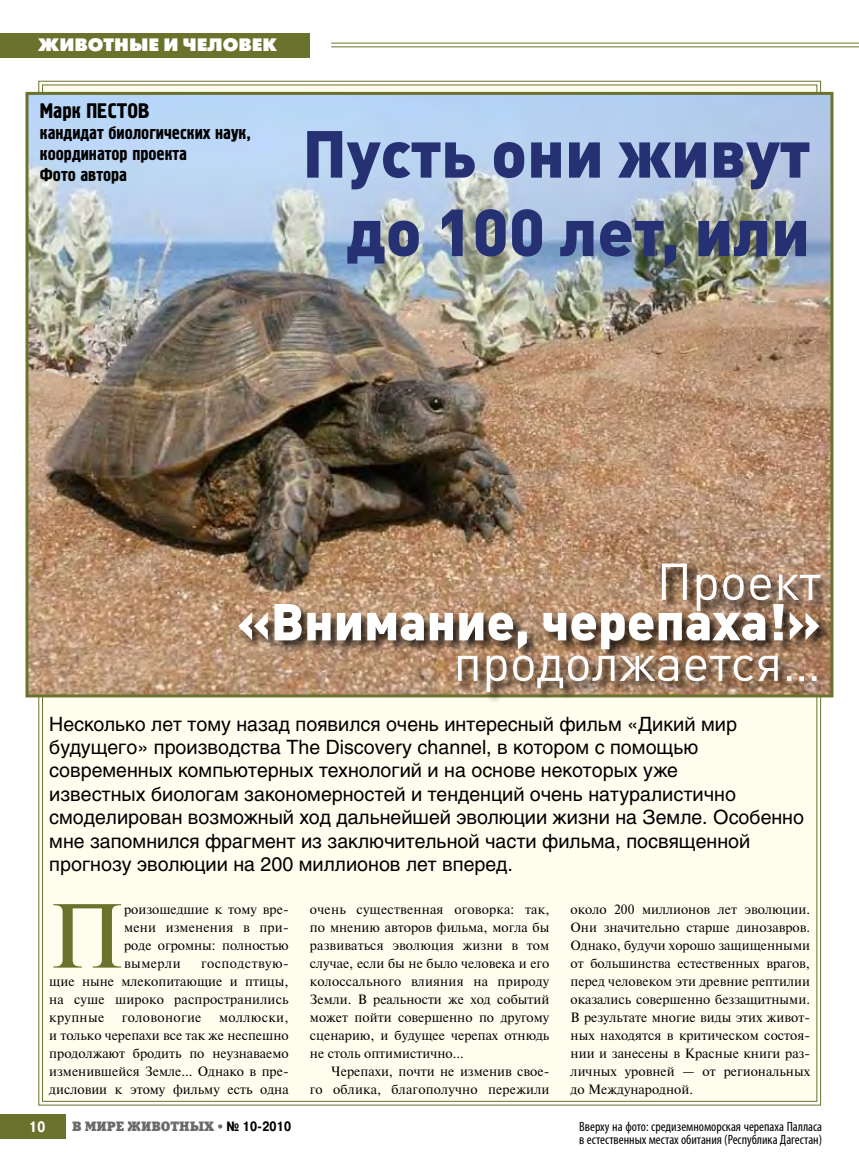
<style>
.page{position:relative;width:859px;height:1170px;background:#fff}
.page>*{position:absolute;margin:0;border:0;box-sizing:border-box;transform-origin:0 0}
.t1{font:90.6px "Newton";color:#6a722c}
.t2{font:900 65.4px/78.4px "DIN Pro";color:#253172;text-align:right}
.t3{font:900 51px "DIN Pro";color:#fff}
.t4{font:51px "DIN Pro";color:#fff}
.t5{font:21px "Hermes C";color:#000}
.t6{font:19.5px/23.4px "Helios";color:#000}
.t7{font:18px/21px "Hermes C";color:#000}
.t8{font:18px "Futuris XC";color:#fff}
.t9{font:700 15px "Pragmatica Cond C";color:#fff}
.t10{font:13.5px/18px "Newton";color:#000;text-align:justify}
.t11{font:condensed 13.5px/13.5px "Myriad Pro";color:#000}
.t12{font:13.5px "Xenia C";color:#6a6a6a}
.t13{font:13.5px "Newton";letter-spacing:.03em;color:#000}
.s1{font-family:"Pragmatica Cond C";font-weight:700;color:#000}
</style>
<div class="page">
<div style="left:0;top:1114px;width:65px;height:24px;background:#6a722c"></div>
<div style="left:0;top:33px;width:310px;height:24px;background:#6a722c"></div>
<hr style="left:331px;top:43px;width:528px;height:1px;background:#6a722c">
<hr style="left:331px;top:46px;width:528px;height:1px;background:#6a722c">
<div style="left:38px;top:80px;width:783px;height:1025px;background:#fffdee"></div>
<img style="left:30px;top:96px;width:799px;height:597px">
<div style="left:237px;top:562px;width:595px;height:142px;background:#000;opacity:.79"></div>
<h3 class="t8" style="left:38px;top:35px;width:240px">Животные и человек</h3>
<h3 class="t5" style="left:40px;top:99px;width:111px">Марк Пестов</h3>
<h3 class="t7" style="left:40px;top:123px;width:212px">кандидат биологических наук, координатор проекта<br>Фото автора</h3>
<h2 class="t2" style="left:302px;top:112px;width:509px">Пусть они живут до 100 лет, или</h2>
<h3 class="t4" style="left:657px;top:546px;width:166px">Проект</h3>
<h3 class="t3" style="left:237px;top:587px;width:586px">«Внимание, черепаха!»</h3>
<h3 class="t4" style="left:453px;top:627px;width:369px">продолжается…</h3>
<p class="t6" style="left:49px;top:711px;width:756px">Несколько лет тому назад появился очень интересный фильм «Дикий мир будущего» производства The Discovery channel, в котором с помощью современных компьютерных технологий и на основе некоторых уже<br>известных биологам закономерностей и тенденций очень натуралистично смоделирован возможный ход дальнейшей эволюции жизни на Земле. Особенно мне запомнился фрагмент из заключительной части фильма, посвященной прогнозу эволюции на 200 миллионов лет вперед.</p>
<h1 class="t1" style="left:49px;top:869px;width:76px">П</h1>
<p class="t10" style="left:124px;top:899px;width:166px">роизошедшие к тому вре&shy;мени изменения в при&shy;роде огромны: полностью вымерли</p>
<p class="t10" style="left:49px;top:953px;width:241px;text-indent:152px">господствую&shy;щие ныне млекопитающие и птицы, на суше широко распространились крупные</p>
<p class="t10" style="left:49px;top:1007px;width:241px;text-indent:170px">моллюски, и только черепахи все так же неспешно продолжают бродить по неузнаваемо изменившейся Земле… Однако в пре&shy;дисловии к этому фильму есть одна</p>
<p class="t13" style="left:122px;top:1006px;width:81px">головоногие</p>
<p class="t9" style="left:29px;top:1118px;width:18px">10</p>
<p class="t12" style="left:72px;top:1117px;width:220px">В МИРЕ ЖИВОТНЫХ • <span class="s1">№ 10-2010</span></p>
<p class="t10" style="left:310px;top:899px;width:241px">очень существенная оговорка: так, по мнению авторов фильма, могла бы развиваться эволюция жизни в том случае, если бы не было человека и его колоссального влияния на природу Земли. В реальности же ход событий может пойти совершенно по другому сценарию, и будущее черепах отнюдь не столь оптимистично…</p>
<p class="t10" style="left:310px;top:1061px;width:241px;text-align:right">Черепахи, почти не изменив свое-<br>го облика, благополучно пережили</p>
<p class="t10" style="left:571px;top:899px;width:241px">около 200 миллионов лет эволюции.<br>Они значительно старше динозавров.<br>Однако, будучи хорошо защищенными от большинства естественных врагов, перед человеком эти древние рептилии оказались совершенно беззащитными.<br>В результате многие виды этих живот&shy;ных находятся в критическом состоя&shy;нии и занесены в Красные книги раз&shy;личных уровней — от региональных до Международной.</p>
<p class="t11" style="left:579px;top:1119px;width:244px">Вверху на фото: средиземноморская черепаха Палласа в естественных местах обитания (Республика Дагестан)</p>
</div>
